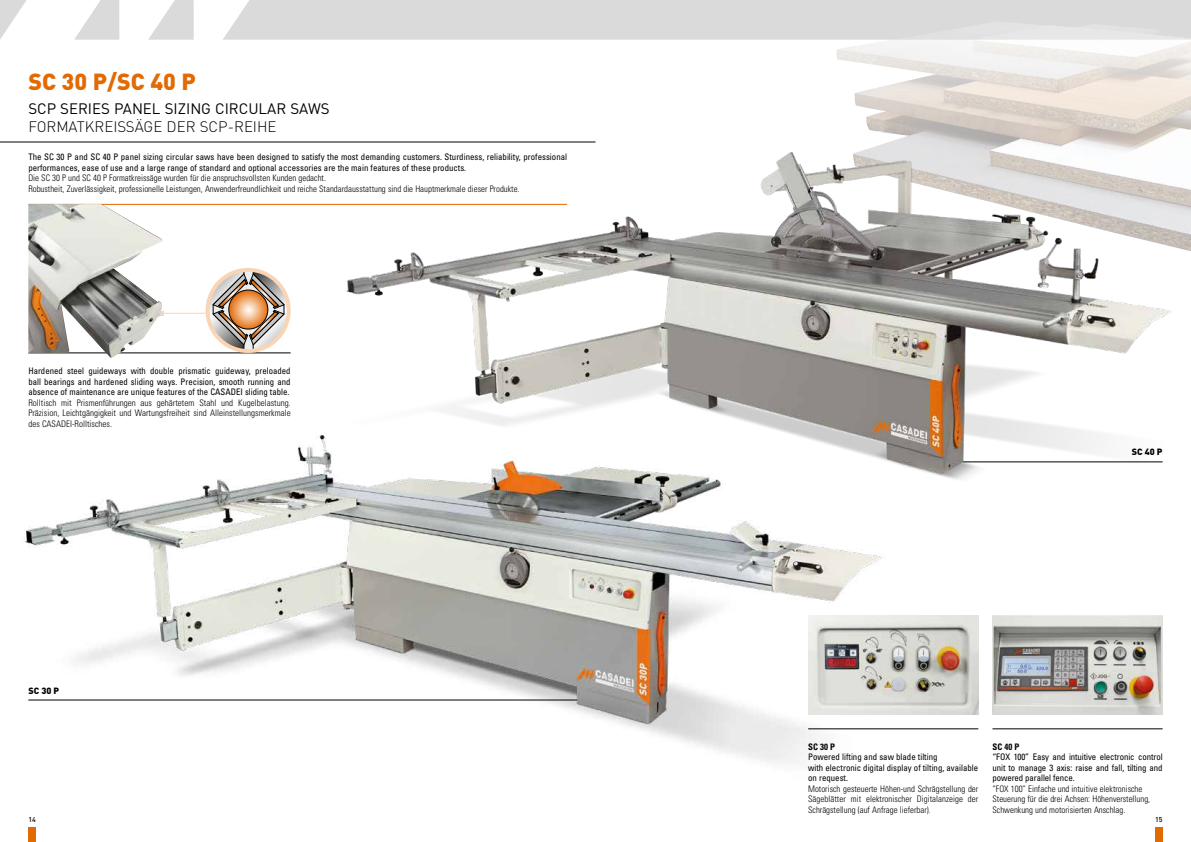
<style>
.page{position:relative;width:1191px;height:842px;background:#fff}
.page>*{position:absolute;margin:0;border:0;box-sizing:border-box;transform-origin:0 0}
.t1{font:900 23px "DIN";color:#e16a03}
.t2{font:15px "DIN";color:#000}
.t3{font:300 15px "DIN";color:#000}
.t4{font:300 condensed 9px/10.5px "Univers";color:#000}
.t5{font:condensed 9px/10.5px "Univers";color:#000}
.t6{font:900 9px "DIN";color:#000}
.t7{font:700 condensed 9px "Univers";color:#000}
.t8{font:500 7px "DIN";color:#000}
</style>
<div class="page">
<div style="left:28px;top:828px;width:7px;height:14px;background:#e16a03"></div>
<div style="left:1155px;top:828px;width:7px;height:14px;background:#e16a03"></div>
<img style="left:21px;top:445px;width:879px;height:318px">
<svg style="left:0;top:0;width:1191px;height:40px;fill:#dadada"></svg>
<hr style="left:28px;top:204px;width:539px;height:1px;background:#e16a03">
<hr style="left:0;top:142px;width:595px;height:1px;background:#000">
<img style="left:835px;top:21px;width:356px;height:112px">
<hr style="left:28px;top:353px;width:263px;height:1px;background:#000">
<img style="left:28px;top:204px;width:135px;height:149px">
<svg style="left:207px;top:270px;width:79px;height:81px"></svg>
<svg style="left:229px;top:290px;width:39px;height:39px"></svg>
<div style="left:229px;top:290px;width:39px;height:39px;border:1px solid #000;border-radius:50%"></div>
<div style="left:206px;top:268px;width:85px;height:85px;border:4px solid #f9d5b6;border-radius:50%"></div>
<hr style="left:161px;top:313px;width:46px;height:1px;background:#f9d5b6">
<img style="left:77px;top:259px;width:85px;height:99px">
<img style="left:313px;top:133px;width:878px;height:367px">
<img style="left:808px;top:615px;width:170px;height:99px">
<img style="left:992px;top:615px;width:170px;height:99px">
<hr style="left:808px;top:729px;width:170px;height:1px;background:#000">
<hr style="left:992px;top:729px;width:170px;height:1px;background:#000">
<h1 class="t1" style="left:28px;top:66px;width:169px">SC 30 P/SC 40 P</h1>
<h2 class="t2" style="left:28px;top:99px;width:303px">SCP SERIES PANEL SIZING CIRCULAR SAWS</h2>
<h2 class="t3" style="left:28px;top:118px;width:250px">FORMATKREISSÄGE DER SCP-REIHE</h2>
<p class="t5" style="left:28px;top:152px;width:540px">The SC 30 P and SC 40 P panel sizing circular saws have been designed to satisfy the most demanding customers. Sturdiness, reliability, professional performances, ease of use and a large range of standard and optional accessories are the main features of these products.</p>
<p class="t4" style="left:28px;top:173px;width:493px">Die SC 30 P und SC 40 P Formatkreissäge wurden für die anspruchsvollsten Kunden gedacht.<br>Robustheit, Zuverlässigkeit, professionelle Leistungen, Anwenderfreundlichkeit und reiche Standardausstattung sind die Hauptmerkmale dieser Produkte.</p>
<p class="t5" style="left:28px;top:366px;width:264px;text-align:justify">Hardened steel guideways with double prismatic guideway, preloaded ball bearings and hardened sliding ways. Precision, smooth running and absence of maintenance are unique features of the CASADEI sliding table.</p>
<p class="t4" style="left:28px;top:397px;width:264px;text-align:justify">Rolltisch mit Prismenführungen aus gehärtetem Stahl und Kugelbelastung.<br>Präzision, Leichtgängigkeit und Wartungsfreiheit sind Alleinstellungsmerkmale des CASADEI-Rolltisches.</p>
<p class="t6" style="left:28px;top:684px;width:32px">SC 30 P</p>
<p class="t6" style="left:1131px;top:446px;width:32px">SC 40 P</p>
<p class="t7" style="left:808px;top:741px;width:28px">SC 30 P</p>
<p class="t5" style="left:808px;top:752px;width:172px">Powered lifting and saw blade tilting<br>with electronic digital display of tilting, available on request.</p>
<p class="t4" style="left:808px;top:783px;width:172px;text-align:justify">Motorisch gesteuerte Höhen-und Schrägstellung der Sägeblätter mit elektronischer Digitalanzeige der Schrägstellung (auf Anfrage lieferbar).</p>
<p class="t7" style="left:992px;top:741px;width:28px">SC 40 P</p>
<p class="t5" style="left:992px;top:752px;width:172px;text-align:justify">“FOX 100” Easy and intuitive electronic control unit to manage 3 axis: raise and fall, tilting and powered parallel fence.</p>
<p class="t4" style="left:992px;top:783px;width:159px">“FOX 100” Einfache und intuitive elektronische<br>Steuerung für die drei Achsen: Höhenverstellung,<br>Schwenkung und motorisierten Anschlag.</p>
<p class="t8" style="left:28px;top:815px;width:9px">14</p>
<p class="t8" style="left:1155px;top:815px;width:9px">15</p>
</div>
